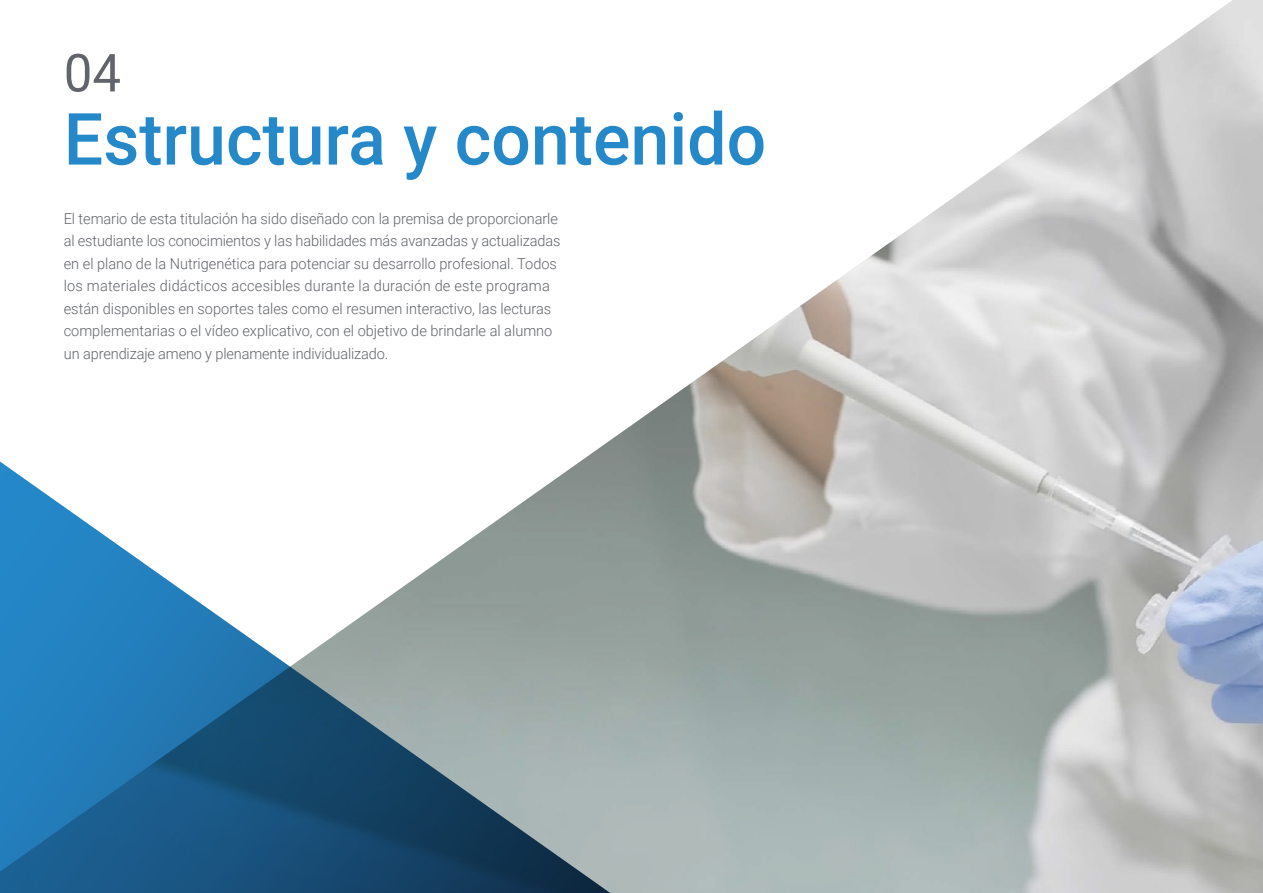
<style>
.page{position:relative;width:1263px;height:893px;background:#fff}
.page>*{position:absolute;margin:0;border:0;box-sizing:border-box;transform-origin:0 0}
.t1{font:500 72px "Roboto";color:#2488c9}
.t2{font:52.5px "Roboto";color:#61646a}
.t3{font:300 15px/22.5px "Roboto";color:#61646a}
</style>
<div class="page">
<img style="left:602px;top:0;width:661px;height:893px">
<svg style="left:0;top:446px;width:640px;height:447px"></svg>
<h2 class="t2" style="left:64px;top:36px;width:59px">04</h2>
<h1 class="t1" style="left:64px;top:89px;width:704px">Estructura y contenido</h1>
<p class="t3" style="left:64px;top:207px;width:498px">El temario de esta titulación ha sido diseñado con la premisa de proporcionarle al estudiante los conocimientos y las habilidades más avanzadas y actualizadas en el plano de la Nutrigenética para potenciar su desarrollo profesional. Todos los materiales didácticos accesibles durante la duración de este programa están disponibles en soportes tales como el resumen interactivo, las lecturas complementarias o el vídeo explicativo, con el objetivo de brindarle al alumno un aprendizaje ameno y plenamente individualizado.</p>
</div>
